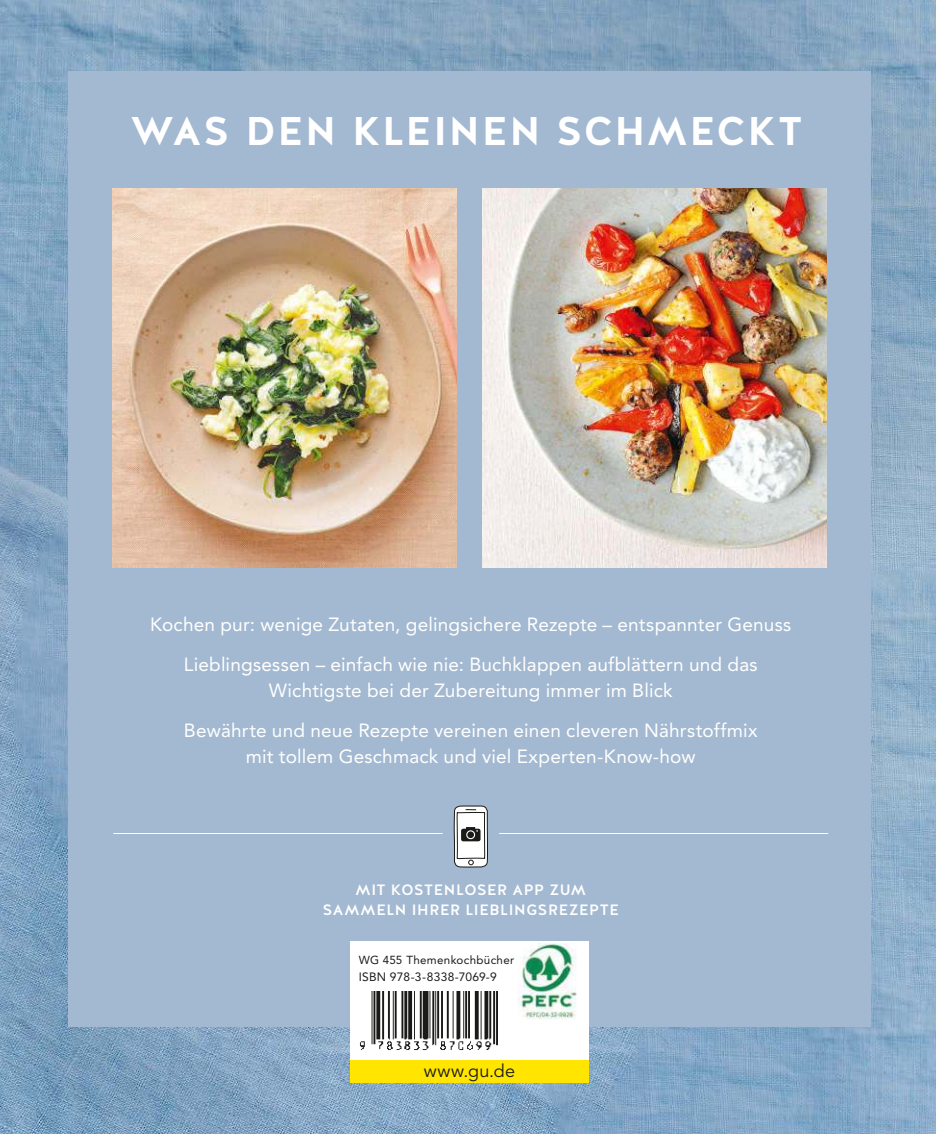
<style>
.page{position:relative;width:936px;height:1134px;background:#fff}
.page>*{position:absolute;margin:0;border:0;box-sizing:border-box;transform-origin:0 0}
.t1{font:700 40px "Halis GR";letter-spacing:.04em;color:#fff}
.t2{font:19px/40.2px "Avenir LT Std";letter-spacing:.01em;color:#fff;text-align:center}
.t3{font:18px "Avenir LT Std";letter-spacing:.025em;color:#1a1a18}
.t4{font:500 15px/20px "Halis GR";letter-spacing:.04em;color:#fff;text-align:center}
.t5{font:12px "Avenir LT Std";letter-spacing:.02em;color:#1a1a18}
.t6{font:11.6px "Avenir LT Std";letter-spacing:.025em;color:#1a1a18}
</style>
<div class="page">
<img style="left:0;top:0;width:935px;height:1134px">
<div style="left:68px;top:71px;width:802px;height:955px;background:#a3b9d1"></div>
<img style="left:482px;top:189px;width:344px;height:378px">
<img style="left:112px;top:189px;width:344px;height:378px">
<svg style="left:454px;top:805px;width:34px;height:62px;background:#c0c0c0"></svg>
<div style="left:466px;top:830px;width:9px;height:9px;border:1px solid #fff;border-radius:50%"></div>
<hr style="left:113px;top:833px;width:329px;height:1px;background:#fff">
<hr style="left:499px;top:833px;width:329px;height:1px;background:#fff">
<div style="left:350px;top:941px;width:238px;height:142px;background:#fff"></div>
<div style="left:350px;top:1060px;width:238px;height:23px;background:#ffe500"></div>
<img style="left:360px;top:991px;width:137px;height:59px">
<img style="left:517px;top:944px;width:60px;height:75px">
<h1 class="t1" style="left:130px;top:108px;width:673px">WAS DEN KLEINEN SCHMECKT</h1>
<p class="t2" style="left:150px;top:605px;width:642px">Kochen pur: wenige Zutaten, gelingsichere Rezepte – entspannter Genuss<br>Lieblingsessen – einfach wie nie: Buchklappen aufblättern und das</p>
<p class="t2" style="left:184px;top:672px;width:575px">Wichtigste bei der Zubereitung immer im Blick<br>Bewährte und neue Rezepte vereinen einen cleveren Nährstoffmix</p>
<p class="t2" style="left:246px;top:738px;width:451px">mit tollem Geschmack und viel Experten-Know-how</p>
<p class="t4" style="left:323px;top:879px;width:297px">MIT KOSTENLOSER APP ZUM<br>SAMMELN IHRER LIEBLINGSREZEPTE</p>
<p class="t6" style="left:359px;top:955px;width:157px">WG 455 Themenkochbücher</p>
<p class="t5" style="left:359px;top:971px;width:139px">ISBN 978-3-8338-7069-9</p>
<p class="t3" style="left:423px;top:1063px;width:93px">www.gu.de</p>
</div>
